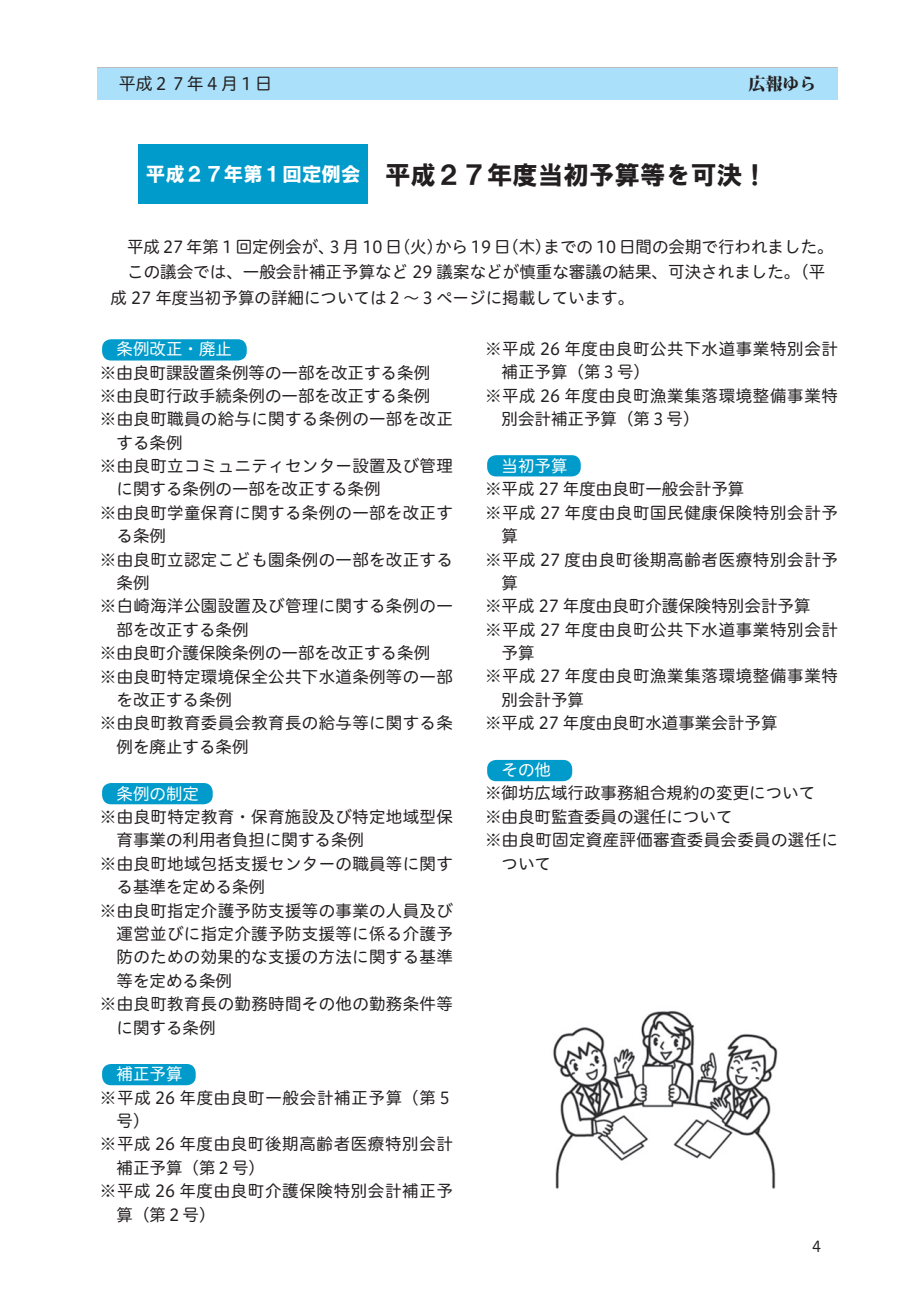
<style>
.page{position:relative;width:919px;height:1289px;background:#fff}
.page>*{position:absolute;margin:0;border:0;box-sizing:border-box;transform-origin:0 0}
.t1{font:25.5px "HG Soei Kakugothic UB";color:#231f20}
.t2{font:19.5px "HG Soei Kakugothic UB";color:#fff}
.t3{font:16.5px "Hiragino UD Sans R Std W4";letter-spacing:.02em;color:#231f20}
.t4{font:16.5px "Hiragino UD Sans R Std W4";color:#231f20}
.t5{font:16.5px "Hiragino UD Sans R Std W4";letter-spacing:.04em;color:#231f20}
.t6{font:16.5px "Hiragino UD Sans R Std W4";color:#fff}
.t7{font:14.85px "Hiragino UD Sans R Std W4";color:#231f20}
</style>
<div class="page">
<div style="left:98px;top:67px;width:739px;height:32px;background:#bcbdc0"></div>
<div style="left:98px;top:68px;width:739px;height:31px;background:#aae0f9"></div>
<div style="left:102px;top:339px;width:145px;height:21px;background:#009bca;border-radius:9px"></div>
<div style="left:102px;top:783px;width:111px;height:21px;background:#009bca;border-radius:9px"></div>
<div style="left:487px;top:455px;width:93px;height:21px;background:#009bca;border-radius:9px"></div>
<div style="left:487px;top:760px;width:85px;height:21px;background:#009bca;border-radius:9px"></div>
<div style="left:102px;top:1063px;width:94px;height:22px;background:#009bca;border-radius:9px"></div>
<div style="left:138px;top:145px;width:230px;height:59px;background:#009bca"></div>
<img style="left:553px;top:1011px;width:225px;height:178px">
<p class="t2" style="left:146px;top:165px;width:216px">平成２７年第１回定例会</p>
<h1 class="t1" style="left:385px;top:162px;width:384px">平成２７年度当初予算等を可決!</h1>
<p class="t4" style="left:127px;top:234px;width:317px">平成 27 年第１回定例会が３、月 10 （日火）</p>
<p class="t4" style="left:127px;top:260px;width:699px">この議会では、一般会計補正予算など 29 議案などが慎重な審議の結果、可決されました。（平</p>
<p class="t4" style="left:111px;top:285px;width:525px">成 27 年度当初予算の詳細については２～３ページに掲載しています。</p>
<p class="t6" style="left:116px;top:336px;width:117px">条例改正・廃止</p>
<p class="t4" style="left:100px;top:360px;width:331px">※由良町課設置条例等の一部を改正する条例</p>
<p class="t4" style="left:100px;top:383px;width:331px">※由良町行政手続条例の一部を改正する条例</p>
<p class="t3" style="left:100px;top:406px;width:354px">※由良町職員の給与に関する条例の一部を改正</p>
<p class="t3" style="left:116px;top:430px;width:67px">する条例</p>
<p class="t3" style="left:100px;top:453px;width:354px">※由良町立コミュニティセンター設置及び管理</p>
<p class="t4" style="left:116px;top:477px;width:265px">に関する条例の一部を改正する条例</p>
<p class="t3" style="left:100px;top:500px;width:354px">※由良町学童保育に関する条例の一部を改正す</p>
<p class="t3" style="left:116px;top:523px;width:51px">る条例</p>
<p class="t3" style="left:100px;top:547px;width:354px">※由良町立認定こども園条例の一部を改正する</p>
<p class="t3" style="left:116px;top:570px;width:34px">条例</p>
<p class="t3" style="left:100px;top:593px;width:354px">※白崎海洋公園設置及び管理に関する条例の一</p>
<p class="t4" style="left:116px;top:617px;width:133px">部を改正する条例</p>
<p class="t4" style="left:100px;top:640px;width:331px">※由良町介護保険条例の一部を改正する条例</p>
<p class="t3" style="left:100px;top:664px;width:354px">※由良町特定環境保全公共下水道条例等の一部</p>
<p class="t4" style="left:116px;top:687px;width:117px">を改正する条例</p>
<p class="t3" style="left:100px;top:710px;width:354px">※由良町教育委員会教育長の給与等に関する条</p>
<p class="t4" style="left:116px;top:734px;width:133px">例を廃止する条例</p>
<p class="t6" style="left:116px;top:781px;width:84px">条例の制定</p>
<p class="t3" style="left:100px;top:804px;width:354px">※由良町特定教育・保育施設及び特定地域型保</p>
<p class="t4" style="left:116px;top:827px;width:249px">育事業の利用者負担に関する条例</p>
<p class="t3" style="left:100px;top:851px;width:354px">※由良町地域包括支援センターの職員等に関す</p>
<p class="t4" style="left:116px;top:874px;width:150px">る基準を定める条例</p>
<p class="t3" style="left:100px;top:897px;width:354px">※由良町指定介護予防支援等の事業の人員及び</p>
<p class="t3" style="left:116px;top:921px;width:338px">運営並びに指定介護予防支援等に係る介護予</p>
<p class="t3" style="left:116px;top:944px;width:338px">防のための効果的な支援の方法に関する基準</p>
<p class="t4" style="left:116px;top:968px;width:117px">等を定める条例</p>
<p class="t3" style="left:100px;top:991px;width:354px">※由良町教育長の勤務時間その他の勤務条件等</p>
<p class="t3" style="left:116px;top:1014px;width:100px">に関する条例</p>
<p class="t6" style="left:116px;top:1061px;width:67px">補正予算</p>
<p class="t5" style="left:100px;top:1084px;width:354px">※平成 26 年度由良町一般会計補正予算（第５</p>
<p class="t3" style="left:116px;top:1108px;width:34px">号(</p>
<p class="t5" style="left:100px;top:1131px;width:354px">※平成 26 年度由良町後期高齢者医療特別会計</p>
<p class="t3" style="left:116px;top:1155px;width:150px">補正予算（第２号(</p>
<p class="t5" style="left:100px;top:1178px;width:354px">※平成 26 年度由良町介護保険特別会計補正予</p>
<p class="t3" style="left:116px;top:1201px;width:100px">算（第２号(</p>
<p class="t3" style="left:435px;top:234px;width:118px">から 19 （日木）</p>
<p class="t4" style="left:543px;top:234px;width:291px">までの 10 日間の会期で行われました。</p>
<p class="t5" style="left:485px;top:336px;width:354px">※平成 26 年度由良町公共下水道事業特別会計</p>
<p class="t3" style="left:501px;top:360px;width:150px">補正予算（第３号(</p>
<p class="t5" style="left:485px;top:383px;width:354px">※平成 26 年度由良町漁業集落環境整備事業特</p>
<p class="t4" style="left:501px;top:406px;width:199px">別会計補正予算（第３号(</p>
<p class="t6" style="left:501px;top:453px;width:67px">当初予算</p>
<p class="t4" style="left:485px;top:476px;width:261px">※平成 27 年度由良町一般会計予算</p>
<p class="t5" style="left:485px;top:500px;width:354px">※平成 27 年度由良町国民健康保険特別会計予</p>
<p class="t3" style="left:501px;top:523px;width:18px">算</p>
<p class="t5" style="left:485px;top:547px;width:354px">※平成 27 度由良町後期高齢者医療特別会計予</p>
<p class="t3" style="left:501px;top:570px;width:18px">算</p>
<p class="t4" style="left:485px;top:593px;width:327px">※平成 27 年度由良町介護保険特別会計予算</p>
<p class="t5" style="left:485px;top:617px;width:354px">※平成 27 年度由良町公共下水道事業特別会計</p>
<p class="t3" style="left:501px;top:640px;width:34px">予算</p>
<p class="t5" style="left:485px;top:663px;width:354px">※平成 27 年度由良町漁業集落環境整備事業特</p>
<p class="t3" style="left:501px;top:687px;width:84px">別会計予算</p>
<p class="t4" style="left:485px;top:710px;width:294px">※平成 27 年度由良町水道事業会計予算</p>
<p class="t6" style="left:501px;top:757px;width:51px">その他</p>
<p class="t4" style="left:485px;top:780px;width:331px">※御坊広域行政事務組合規約の変更について</p>
<p class="t4" style="left:485px;top:804px;width:249px">※由良町監査委員の選任について</p>
<p class="t3" style="left:485px;top:827px;width:354px">※由良町固定資産評価審査委員会委員の選任に</p>
<p class="t3" style="left:501px;top:851px;width:51px">ついて</p>
<p class="t7" style="left:812px;top:1235px;width:11px">4</p>
</div>
